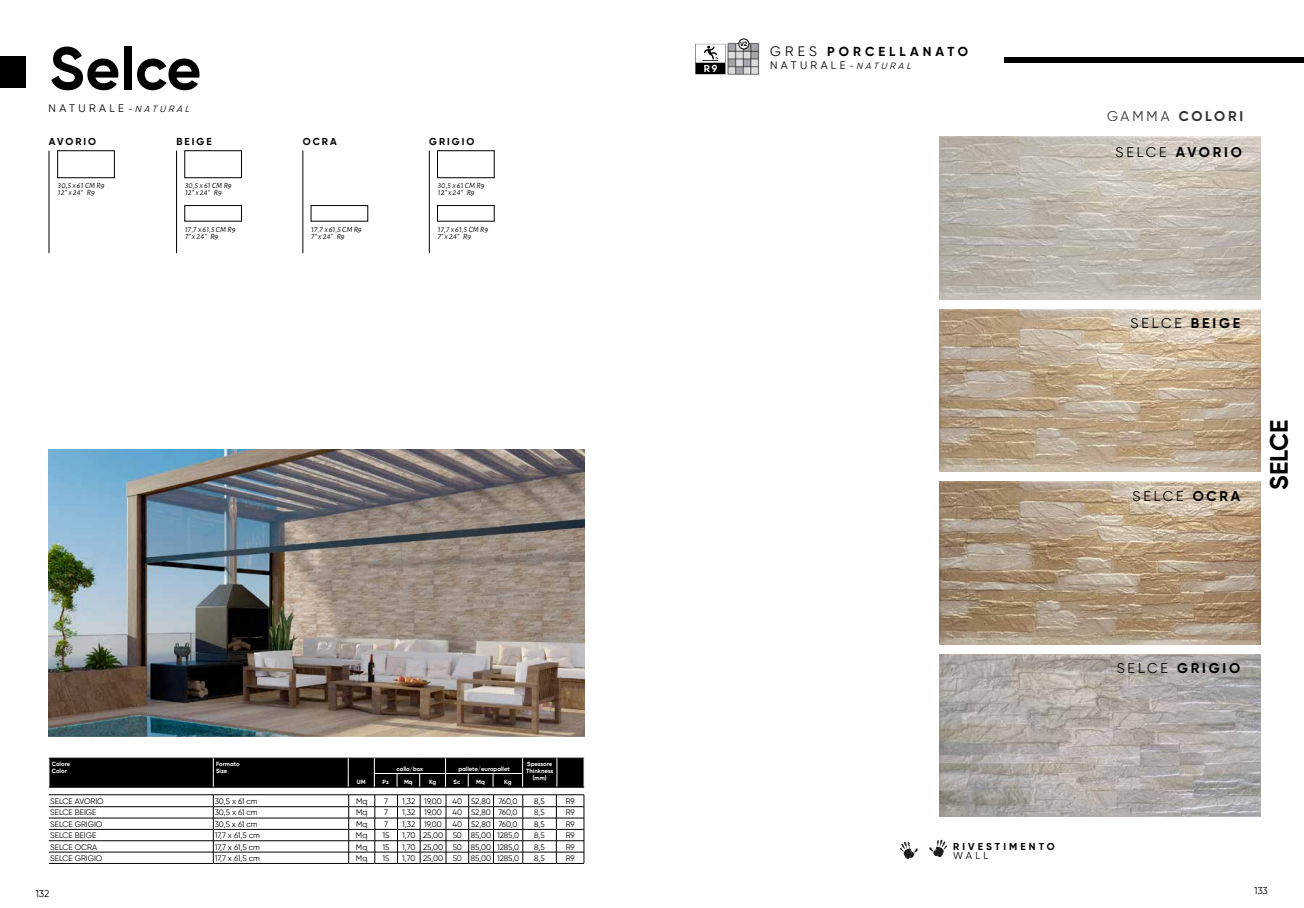
<style>
.page{position:relative;width:1304px;height:908px;background:#fff}
.page>*{position:absolute;margin:0;border:0;box-sizing:border-box;transform-origin:0 0}
.t1{font:700 60px "Gilroy";color:#000}
.t2{font:700 25px "Gilroy";letter-spacing:-.005em;color:#000}
.t3{font:700 14px "Gilroy";letter-spacing:.2em;color:#000}
.t4{font:14px "Gilroy";letter-spacing:.205em;color:#000}
.t5{font:700 13px "Gilroy";letter-spacing:.31em;color:#000}
.t6{font:10.9px "Gilroy";letter-spacing:.31em;color:#000}
.t7{font:700 10px "Gilroy";letter-spacing:.2em;color:#000}
.t8{font:700 10px "Gilroy";letter-spacing:.31em;color:#000}
.t9{font:10px "Gilroy";color:#000}
.t10{font:700 10px "Gilroy";color:#fff}
.t11{font:8px "Gilroy";color:#000}
.t12{font:italic 8px/7px "Alegreya Sans SC";letter-spacing:.015em;color:#000}
.t13{font:700 6.2px "Gilroy";color:#000}
.t14{font:700 6px/7.2px "Gilroy";color:#fff}
.s1{font-style:italic;font-size:9px}
.s2{font-size:6px}
.s3{font-weight:400;font-size:13.7px}
.s4{font-weight:400}
.s5{font-weight:700}
</style>
<div class="page">
<hr style="left:49px;top:862px;width:164px;height:1px;background:#000">
<hr style="left:213px;top:862px;width:136px;height:1px;background:#000">
<hr style="left:493px;top:862px;width:30px;height:1px;background:#000">
<hr style="left:523px;top:862px;width:33px;height:1px;background:#000">
<hr style="left:49px;top:817px;width:164px;height:1px;background:#000">
<hr style="left:49px;top:840px;width:164px;height:1px;background:#000">
<hr style="left:493px;top:828px;width:30px;height:1px;background:#000">
<hr style="left:523px;top:828px;width:33px;height:1px;background:#000">
<hr style="left:493px;top:840px;width:30px;height:1px;background:#000">
<hr style="left:523px;top:840px;width:33px;height:1px;background:#000">
<hr style="left:213px;top:794px;width:136px;height:1px;background:#000">
<hr style="left:493px;top:794px;width:30px;height:1px;background:#000">
<hr style="left:523px;top:794px;width:33px;height:1px;background:#000">
<hr style="left:213px;top:806px;width:136px;height:1px;background:#000">
<hr style="left:493px;top:806px;width:30px;height:1px;background:#000">
<hr style="left:523px;top:806px;width:33px;height:1px;background:#000">
<hr style="left:213px;top:817px;width:136px;height:1px;background:#000">
<hr style="left:493px;top:817px;width:30px;height:1px;background:#000">
<hr style="left:523px;top:817px;width:33px;height:1px;background:#000">
<hr style="left:213px;top:828px;width:136px;height:1px;background:#000">
<hr style="left:213px;top:840px;width:136px;height:1px;background:#000">
<hr style="left:213px;top:851px;width:136px;height:1px;background:#000">
<hr style="left:493px;top:851px;width:30px;height:1px;background:#000">
<hr style="left:523px;top:851px;width:33px;height:1px;background:#000">
<hr style="left:49px;top:794px;width:164px;height:1px;background:#000">
<hr style="left:49px;top:806px;width:164px;height:1px;background:#000">
<hr style="left:49px;top:828px;width:164px;height:1px;background:#000">
<hr style="left:49px;top:851px;width:164px;height:1px;background:#000">
<svg style="left:213px;top:794px;width:1px;height:68px"></svg>
<svg style="left:349px;top:794px;width:145px;height:69px"></svg>
<svg style="left:523px;top:794px;width:1px;height:68px"></svg>
<svg style="left:556px;top:794px;width:29px;height:69px"></svg>
<img style="left:49px;top:449px;width:535px;height:287px">
<svg style="left:49px;top:757px;width:536px;height:30px;background:#0e0e0e"></svg>
<svg style="left:695px;top:44px;width:31px;height:30px"></svg>
<div style="left:1004px;top:57px;width:300px;height:5px;background:#000"></div>
<div style="left:0;top:57px;width:26px;height:31px;background:#000"></div>
<hr style="left:49px;top:150px;width:1px;height:103px;background:#000">
<hr style="left:176px;top:150px;width:1px;height:103px;background:#000">
<img style="left:728px;top:40px;width:32px;height:35px">
<div style="left:739px;top:39px;width:10px;height:10px;background:#fff;border-radius:50%"></div>
<div style="left:739px;top:39px;width:10px;height:10px;border:1px solid #000;border-radius:50%"></div>
<svg style="left:900px;top:841px;width:18px;height:17px"></svg>
<svg style="left:929px;top:839px;width:18px;height:17px"></svg>
<div style="left:58px;top:150px;width:56px;height:28px;border:1px solid #000"></div>
<div style="left:185px;top:150px;width:57px;height:28px;border:1px solid #000"></div>
<hr style="left:303px;top:150px;width:1px;height:103px;background:#000">
<hr style="left:429px;top:150px;width:1px;height:103px;background:#000">
<div style="left:437px;top:150px;width:57px;height:28px;border:1px solid #000"></div>
<div style="left:185px;top:205px;width:57px;height:16px;border:1px solid #000"></div>
<div style="left:311px;top:205px;width:57px;height:16px;border:1px solid #000"></div>
<div style="left:437px;top:205px;width:57px;height:16px;border:1px solid #000"></div>
<img style="left:939px;top:137px;width:322px;height:162px">
<img style="left:939px;top:309px;width:322px;height:162px">
<img style="left:939px;top:481px;width:322px;height:163px">
<img style="left:939px;top:654px;width:322px;height:162px">
<h1 class="t1" style="left:50px;top:31px;width:153px">Selce</h1>
<h3 class="t6" style="left:49px;top:102px;width:145px">NATURALE <span class="s1">-NATURAL</span></h3>
<p class="t7" style="left:49px;top:135px;width:49px">AVORIO</p>
<p class="t7" style="left:177px;top:135px;width:37px">BEIGE</p>
<p class="t12" style="left:58px;top:182px;width:48px">30,5 <span class="s2">X</span> 61 CM R9<br>12” <span class="s2">X</span> 24” R9</p>
<p class="t12" style="left:185px;top:182px;width:48px">30,5 <span class="s2">X</span> 61 CM R9<br>12” <span class="s2">X</span> 24” R9</p>
<p class="t7" style="left:303px;top:135px;width:35px">OCRA</p>
<p class="t7" style="left:429px;top:135px;width:47px">GRIGIO</p>
<p class="t12" style="left:438px;top:182px;width:48px">30,5 <span class="s2">X</span> 61 CM R9<br>12” <span class="s2">X</span> 24” R9</p>
<p class="t12" style="left:185px;top:225px;width:52px">17,7 <span class="s2">X</span> 61,5 CM R9<br>7” <span class="s2">X</span> 24” R9</p>
<p class="t12" style="left:311px;top:225px;width:52px">17,7 <span class="s2">X</span> 61,5 CM R9<br>7” <span class="s2">X</span> 24” R9</p>
<p class="t12" style="left:438px;top:225px;width:52px">17,7 <span class="s2">X</span> 61,5 CM R9<br>7” <span class="s2">X</span> 24” R9</p>
<p class="t14" style="left:52px;top:759px;width:20px">Colore<br>Color</p>
<p class="t14" style="left:216px;top:759px;width:25px">Formato<br>Size</p>
<p class="t14" style="left:357px;top:778px;width:10px">UM</p>
<p class="t14" style="left:397px;top:764px;width:28px">collo/box</p>
<p class="t14" style="left:458px;top:764px;width:53px">pallete/europallet</p>
<p class="t14" style="left:526px;top:759px;width:29px;text-align:center">Spessore<br>Thinkness (mm)</p>
<p class="t14" style="left:383px;top:778px;width:8px">Pz</p>
<p class="t14" style="left:404px;top:778px;width:10px">Mq</p>
<p class="t14" style="left:429px;top:778px;width:9px">Kg</p>
<p class="t14" style="left:453px;top:778px;width:8px">Sc</p>
<p class="t14" style="left:476px;top:778px;width:10px">Mq</p>
<p class="t14" style="left:504px;top:778px;width:9px">Kg</p>
<p class="t11" style="left:50px;top:795px;width:55px">SELCE AVORIO</p>
<p class="t11" style="left:215px;top:795px;width:45px">30,5 x 61 cm</p>
<p class="t11" style="left:356px;top:795px;width:13px">Mq</p>
<p class="t11" style="left:384px;top:795px;width:5px">7</p>
<p class="t11" style="left:402px;top:795px;width:41px">1,32 19,00</p>
<p class="t11" style="left:452px;top:795px;width:67px">40 52,80 760,0</p>
<p class="t11" style="left:534px;top:795px;width:12px">8,5</p>
<p class="t11" style="left:566px;top:795px;width:10px">R9</p>
<p class="t11" style="left:50px;top:807px;width:48px">SELCE BEIGE</p>
<p class="t11" style="left:215px;top:807px;width:45px">30,5 x 61 cm</p>
<p class="t11" style="left:356px;top:807px;width:13px">Mq</p>
<p class="t11" style="left:384px;top:807px;width:5px">7</p>
<p class="t11" style="left:402px;top:807px;width:41px">1,32 19,00</p>
<p class="t11" style="left:452px;top:807px;width:67px">40 52,80 760,0</p>
<p class="t11" style="left:534px;top:807px;width:12px">8,5</p>
<p class="t11" style="left:566px;top:807px;width:10px">R9</p>
<p class="t11" style="left:50px;top:818px;width:54px">SELCE GRIGIO</p>
<p class="t11" style="left:215px;top:818px;width:45px">30,5 x 61 cm</p>
<p class="t11" style="left:356px;top:818px;width:13px">Mq</p>
<p class="t11" style="left:384px;top:818px;width:5px">7</p>
<p class="t11" style="left:402px;top:818px;width:41px">1,32 19,00</p>
<p class="t11" style="left:452px;top:818px;width:67px">40 52,80 760,0</p>
<p class="t11" style="left:534px;top:818px;width:12px">8,5</p>
<p class="t11" style="left:566px;top:818px;width:10px">R9</p>
<p class="t11" style="left:50px;top:830px;width:48px">SELCE BEIGE</p>
<p class="t11" style="left:215px;top:830px;width:47px">17,7 x 61,5 cm</p>
<p class="t11" style="left:356px;top:830px;width:13px">Mq</p>
<p class="t11" style="left:383px;top:830px;width:9px">15</p>
<p class="t11" style="left:402px;top:830px;width:118px">1,70 25,00 50 85,00 1285,0</p>
<p class="t11" style="left:534px;top:830px;width:12px">8,5</p>
<p class="t11" style="left:566px;top:830px;width:10px">R9</p>
<p class="t11" style="left:50px;top:841px;width:48px">SELCE OCRA</p>
<p class="t11" style="left:215px;top:841px;width:47px">17,7 x 61,5 cm</p>
<p class="t11" style="left:356px;top:841px;width:13px">Mq</p>
<p class="t11" style="left:383px;top:841px;width:9px">15</p>
<p class="t11" style="left:402px;top:841px;width:118px">1,70 25,00 50 85,00 1285,0</p>
<p class="t11" style="left:534px;top:841px;width:12px">8,5</p>
<p class="t11" style="left:566px;top:841px;width:10px">R9</p>
<p class="t11" style="left:50px;top:852px;width:54px">SELCE GRIGIO</p>
<p class="t11" style="left:215px;top:852px;width:47px">17,7 x 61,5 cm</p>
<p class="t11" style="left:356px;top:852px;width:13px">Mq</p>
<p class="t11" style="left:383px;top:852px;width:9px">15</p>
<p class="t11" style="left:402px;top:852px;width:118px">1,70 25,00 50 85,00 1285,0</p>
<p class="t11" style="left:534px;top:852px;width:12px">8,5</p>
<p class="t11" style="left:566px;top:852px;width:10px">R9</p>
<p class="t10" style="left:704px;top:63px;width:15px">R9</p>
<p class="t13" style="left:740px;top:40px;width:9px">V2</p>
<h3 class="t5" style="left:770px;top:43px;width:200px"><span class="s3">GRES</span> PORCELLANATO</h3>
<h3 class="t6" style="left:770px;top:58px;width:145px">NATURALE <span class="s1">-NATURAL</span></h3>
<h3 class="t3" style="left:1107px;top:107px;width:138px"><span class="s4">GAMMA</span> COLORI</h3>
<h3 class="t3" style="left:1115px;top:143px;width:128px"><span class="s4">SELCE</span> AVORIO</h3>
<h3 class="t4" style="left:1131px;top:314px;width:111px">SELCE <span class="s5">BEIGE</span></h3>
<h3 class="t4" style="left:1132px;top:487px;width:109px">SELCE <span class="s5">OCRA</span></h3>
<h2 class="t2" style="left:1263px;top:489px;width:71px;rotate:-90deg">SELCE</h2>
<h3 class="t3" style="left:1117px;top:658px;width:125px"><span class="s4">SELCE</span> GRIGIO</h3>
<p class="t8" style="left:953px;top:840px;width:103px">RIVESTIMENTO</p>
<p class="t9" style="left:953px;top:849px;width:36px">WALL</p>
<p class="t9" style="left:36px;top:886px;width:15px">132</p>
<p class="t9" style="left:1254px;top:884px;width:15px">133</p>
</div>
